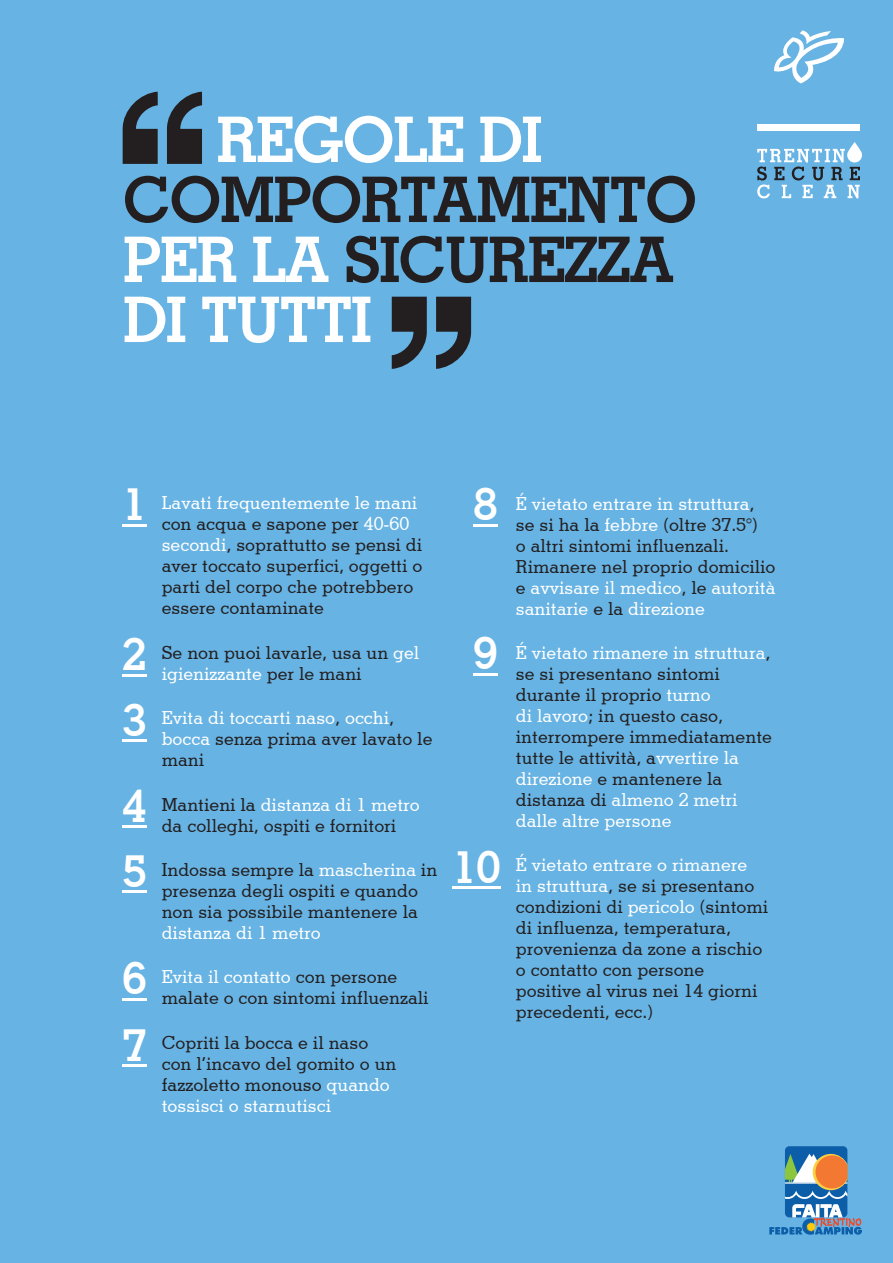
<style>
.page{position:relative;width:893px;height:1263px;background:#67b3e3}
.page>*{position:absolute;margin:0;border:0;box-sizing:border-box;transform-origin:0 0}
.t1{font:700 63px/60px "Stymie BT";letter-spacing:-.03em;color:#231f20}
.t2{font:700 44.1px/65.6px "Stymie BT";color:#fff}
.t3{font:500 18px/21px "Stymie BT";color:#231f20}
.t4{font:500 18px/21px "Stymie BT";color:#fff}
.s1{color:#fff}
.s2{color:#231f20}
</style>
<div class="page">
<svg style="left:774px;top:30px;width:70px;height:53px"></svg>
<div style="left:757px;top:124px;width:103px;height:7px;background:#fff"></div>
<svg style="left:757px;top:142px;width:105px;height:56px"></svg>
<div style="left:785px;top:1146px;width:62px;height:71px;background:#0d5ea8;border-radius:4px"></div>
<svg style="left:769px;top:1154px;width:93px;height:81px"></svg>
<hr style="left:123px;top:524px;width:24px;height:2px;background:#fff">
<hr style="left:123px;top:674px;width:24px;height:2px;background:#fff">
<hr style="left:123px;top:739px;width:24px;height:2px;background:#fff">
<hr style="left:123px;top:826px;width:24px;height:2px;background:#fff">
<hr style="left:123px;top:891px;width:24px;height:2px;background:#fff">
<hr style="left:123px;top:998px;width:24px;height:2px;background:#fff">
<hr style="left:123px;top:1065px;width:24px;height:2px;background:#fff">
<hr style="left:473px;top:524px;width:25px;height:2px;background:#fff">
<hr style="left:473px;top:673px;width:25px;height:2px;background:#fff">
<hr style="left:452px;top:886px;width:49px;height:2px;background:#fff">
<svg style="left:123px;top:92px;width:35px;height:72px"></svg>
<svg style="left:167px;top:92px;width:35px;height:72px"></svg>
<svg style="left:436px;top:297px;width:35px;height:72px"></svg>
<svg style="left:392px;top:297px;width:35px;height:72px"></svg>
<p class="t1" style="left:123px;top:109px;width:576px;text-indent:94px"><span class="s1">REGOLE DI<br></span>COMPORTAMENTO<br><span class="s1">PER LA</span> SICUREZZA<br><span class="s1">DI TUTTI</span></p>
<h2 class="t2" style="left:123px;top:471px;width:26px">1</h2>
<h2 class="t2" style="left:123px;top:621px;width:26px">2<br>3</h2>
<h2 class="t2" style="left:123px;top:773px;width:26px;line-height:64.9px">4<br>5</h2>
<h2 class="t2" style="left:123px;top:944px;width:26px;line-height:66.9px">6<br>7</h2>
<p class="t3" style="left:162px;top:492px;width:262px"><span class="s1">Lavati frequentemente le mani </span>con acqua e sapone per <span class="s1">40-60 secondi</span>, soprattutto se pensi di aver toccato superfici, oggetti o parti del corpo che potrebbero essere contaminate</p>
<p class="t3" style="left:162px;top:642px;width:259px">Se non puoi lavarle, usa un <span class="s1">gel igienizzante</span> per le mani</p>
<p class="t4" style="left:162px;top:707px;width:272px">Evita di toccarti naso<span class="s2">,</span> occhi<span class="s2">, </span>bocca <span class="s2">senza prima aver lavato le mani</span></p>
<p class="t3" style="left:162px;top:793px;width:260px">Mantieni la <span class="s1">distanza di 1 metro </span>da colleghi, ospiti e fornitori</p>
<p class="t3" style="left:162px;top:859px;width:277px">Indossa sempre la <span class="s1">mascherina</span> in presenza degli ospiti e quando non sia possibile mantenere la <span class="s1">distanza di 1 metro</span></p>
<p class="t3" style="left:162px;top:966px;width:268px"><span class="s1">Evita il contatto</span> con persone malate o con sintomi influenzali</p>
<p class="t3" style="left:162px;top:1032px;width:236px">Copriti la bocca e il naso con l’incavo del gomito o un fazzoletto monouso <span class="s1">quando tossisci o starnutisci</span></p>
<h2 class="t2" style="left:473px;top:471px;width:26px">8</h2>
<h2 class="t2" style="left:473px;top:621px;width:26px">9</h2>
<h2 class="t2" style="left:452px;top:834px;width:50px">10</h2>
<p class="t3" style="left:516px;top:492px;width:261px"><span class="s1">É vietato entrare in struttura</span>, se si ha la <span class="s1">febbre</span> (oltre 37.5°)<br>o altri sintomi influenzali.<br>Rimanere nel proprio domicilio e <span class="s1">avvisare il medico</span>, le <span class="s1">autorità sanitarie</span> e la <span class="s1">direzione</span></p>
<p class="t3" style="left:516px;top:642px;width:258px"><span class="s1">É vietato rimanere in struttura</span>, se si presentano sintomi durante il proprio <span class="s1">turno<br>di lavoro</span>; in questo caso, interrompere immediatamente tutte le attività, a<span class="s1">vvertire la direzione</span> e mantenere la distanza di <span class="s1">almeno 2 metri dalle altre persone</span></p>
<p class="t3" style="left:516px;top:854px;width:254px"><span class="s1">É vietato entrare o rimanere in struttura</span>, se si presentano condizioni di <span class="s1">pericolo</span> (sintomi di influenza, temperatura, provenienza da zone a rischio o contatto con persone positive al virus nei 14 giorni precedenti, ecc.)</p>
</div>
